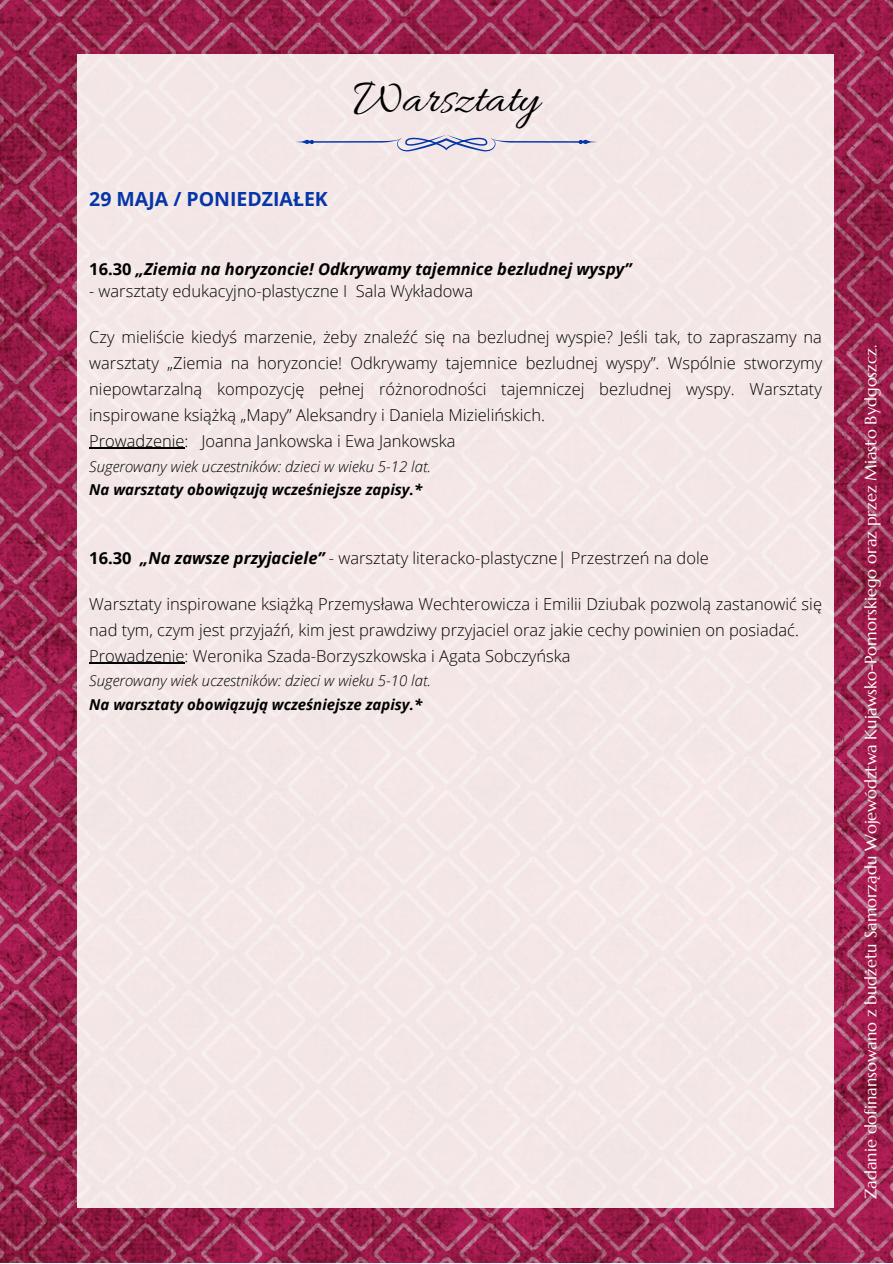
<style>
.page{position:relative;width:893px;height:1264px;background:#fff}
.page>*{position:absolute;margin:0;border:0;box-sizing:border-box;transform-origin:0 0}
.t1{font:48.45px "Allura";color:#000}
.t2{font:700 19.5px "Open Sans";color:#0536a7}
.t3{font:300 16.5px/25.8px "Open Sans";color:#000;text-align:justify}
.t4{font:16.5px "Marcellus";color:#fffffa}
.t5{font:italic 700 16.5px "Open Sans";color:#000}
.t6{font:italic 300 15px "Open Sans";color:#000}
.t7{font:italic 700 15px "Open Sans";color:#000}
.s1{font-style:normal}
.s2{font-style:italic}
.s3{font-weight:700}
.s4{font-weight:700;font-style:italic}
</style>
<div class="page">
<img style="left:0;top:0;width:892px;height:1262px">
<div style="left:77px;top:54px;width:756px;height:1153px;background:#f4e6e7"></div>
<hr style="left:89px;top:448px;width:95px;height:1px;background:#000">
<hr style="left:89px;top:662px;width:95px;height:2px;background:#000">
<svg style="left:296px;top:135px;width:301px;height:17px"></svg>
<p class="t2" style="left:89px;top:185px;width:240px">29 MAJA / PONIEDZIAŁEK</p>
<p class="t1" style="left:353px;top:71px;width:187px">Warsztaty</p>
<p class="t5" style="left:89px;top:257px;width:543px"><span class="s1">16.30</span> „Ziemia na horyzoncie! Odkrywamy tajemnice bezludnej wyspy”</p>
<p class="t3" style="left:89px;top:278px;width:385px"><span class="s2">-</span> warsztaty edukacyjno-plastyczne I Sala Wykładowa</p>
<p class="t3" style="left:89px;top:324px;width:734px">Czy mieliście kiedyś marzenie, żeby znaleźć się na bezludnej wyspie? Jeśli tak, to zapraszamy na warsztaty „Ziemia na horyzoncie! Odkrywamy tajemnice bezludnej wyspy”. Wspólnie stworzymy niepowtarzalną kompozycję pełnej różnorodności tajemniczej bezludnej wyspy. Warsztaty inspirowane książką „Mapy” Aleksandry i Daniela Mizielińskich.</p>
<p class="t3" style="left:89px;top:427px;width:368px">Prowadzenie: Joanna Jankowska i Ewa Jankowska</p>
<p class="t6" style="left:89px;top:455px;width:343px">Sugerowany wiek uczestników: dzieci w wieku 5-12 lat.</p>
<p class="t7" style="left:89px;top:479px;width:334px">Na warsztaty obowiązują wcześniejsze zapisy.*</p>
<p class="t3" style="left:89px;top:544px;width:621px"><span class="s3">16.30</span> <span class="s4">„Na zawsze przyjaciele”</span> - warsztaty literacko-plastyczne| Przestrzeń na dole</p>
<p class="t3" style="left:89px;top:590px;width:734px">Warsztaty inspirowane książką Przemysława Wechterowicza i Emilii Dziubak pozwolą zastanowić się nad tym, czym jest przyjaźń, kim jest prawdziwy przyjaciel oraz jakie cechy powinien on posiadać.</p>
<p class="t3" style="left:89px;top:642px;width:483px">Prowadzenie: Weronika Szada-Borzyszkowska i Agata Sobczyńska</p>
<p class="t6" style="left:89px;top:670px;width:343px">Sugerowany wiek uczestników: dzieci w wieku 5-10 lat.</p>
<p class="t7" style="left:89px;top:694px;width:334px">Na warsztaty obowiązują wcześniejsze zapisy.*</p>
<p class="t4" style="left:860px;top:1199px;width:856px;rotate:-90deg">Zadanie dofinansowano z budżetu Samorządu Województwa Kujawsko-Pomorskiego oraz przez Miasto Bydgoszcz.</p>
</div>
